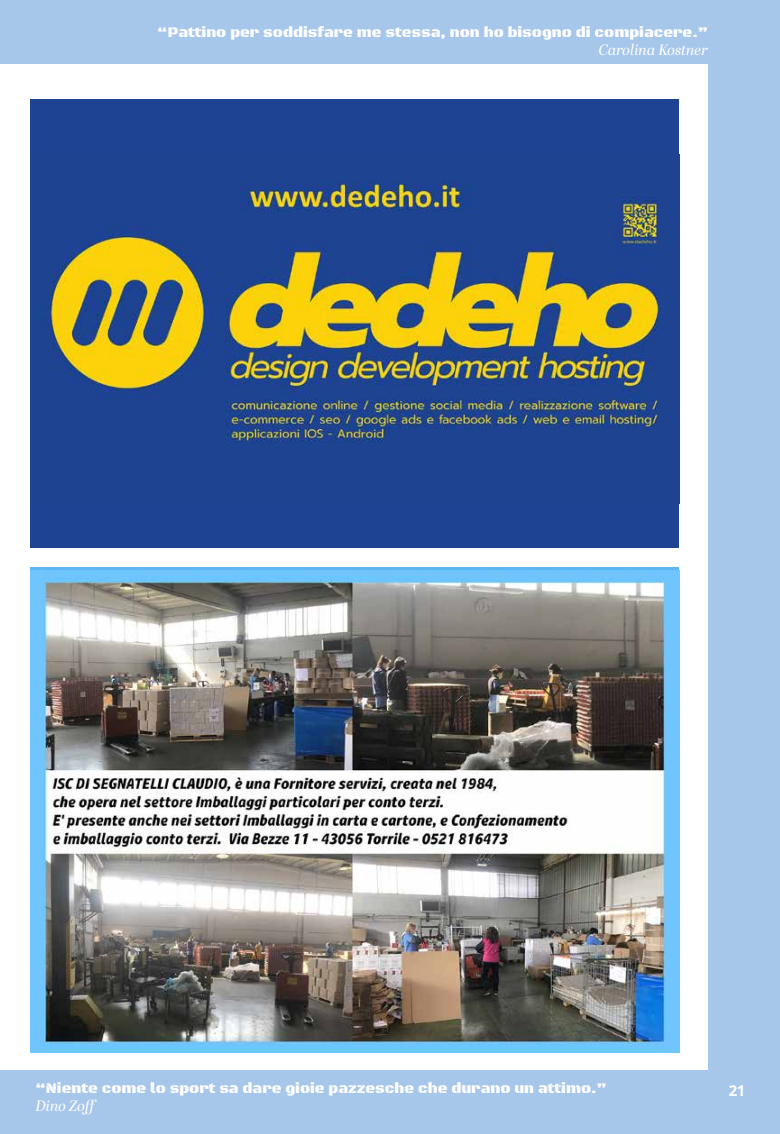
<style>
.page{position:relative;width:780px;height:1134px;background:#fff}
.page>*{position:absolute;margin:0;border:0;box-sizing:border-box;transform-origin:0 0}
.t1{font:15px "Black Ops One";color:#fff}
.t2{font:italic 15px "Abril Display";color:#fff}
.t3{font:700 15px "Open Sans";color:#fff}
</style>
<div class="page">
<div style="left:708px;top:0;width:72px;height:1134px;background:#a6c6ea"></div>
<div style="left:0;top:0;width:780px;height:64px;background:#a6c6ea"></div>
<div style="left:0;top:1070px;width:780px;height:64px;background:#a6c6ea"></div>
<img style="left:30px;top:571px;width:649px;height:481px">
<div style="left:30px;top:99px;width:649px;height:449px;background:#1e4393"></div>
<img style="left:39px;top:182px;width:620px;height:261px">
<p class="t1" style="left:157px;top:23px;width:552px">“Pattino per soddisfare me stessa, non ho bisogno di compiacere.”</p>
<p class="t2" style="left:599px;top:39px;width:111px">Carolina Kostner</p>
<p class="t1" style="left:35px;top:1079px;width:573px">“Niente come lo sport sa dare gioie pazzesche che durano un attimo.”</p>
<p class="t2" style="left:35px;top:1095px;width:66px">Dino Zoff</p>
<p class="t3" style="left:728px;top:1080px;width:18px">21</p>
</div>
